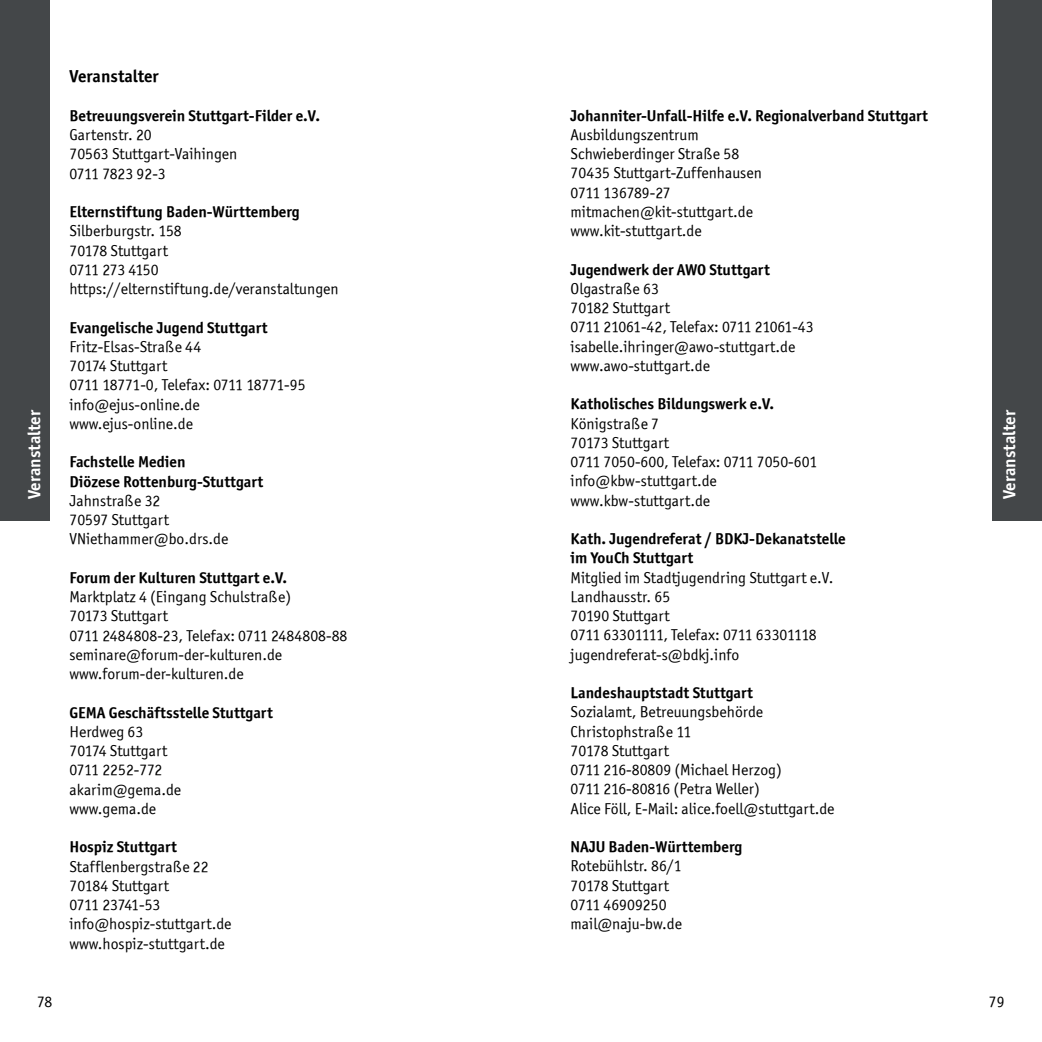
<style>
.page{position:relative;width:1042px;height:1042px;background:#fff}
.page>*{position:absolute;margin:0;border:0;box-sizing:border-box;transform-origin:0 0}
.t1{font:17.5px "Officina Sans ITCTT Bold";color:#fff}
.t2{font:17.5px "Officina Sans ITCTT Bold";color:#000}
.t3{font:15.75px/19.2px "Officina Sans ITCTT Book";color:#000}
.t4{font:15.75px/19.2px "Officina Sans ITCTT Bold";color:#000}
</style>
<div class="page">
<div style="left:0;top:0;width:50px;height:521px;background:#444749"></div>
<div style="left:992px;top:0;width:50px;height:521px;background:#444749"></div>
<p class="t2" style="left:69px;top:65px;width:91px">Veranstalter</p>
<p class="t4" style="left:69px;top:106px;width:252px">Betreuungsverein Stuttgart-Filder e.V.</p>
<p class="t3" style="left:69px;top:125px;width:169px">Gartenstr. 20<br>70563 Stuttgart-Vaihingen<br>0711 7823 92-3</p>
<p class="t4" style="left:69px;top:202px;width:232px">Elternstiftung Baden-Württemberg</p>
<p class="t3" style="left:69px;top:221px;width:271px">Silberburgstr. 158<br>70178 Stuttgart<br>0711 273 4150 https://elternstiftung.de/veranstaltungen</p>
<p class="t4" style="left:69px;top:317px;width:200px">Evangelische Jugend Stuttgart</p>
<p class="t3" style="left:69px;top:337px;width:238px">Fritz-Elsas-Straße 44<br>70174 Stuttgart<br>0711 18771-0, Telefax: 0711 18771-95 info@ejus-online.de www.ejus-online.de</p>
<p class="t4" style="left:69px;top:452px;width:195px">Fachstelle Medien<br>Diözese Rottenburg-Stuttgart</p>
<p class="t3" style="left:69px;top:491px;width:160px">Jahnstraße 32<br>70597 Stuttgart<br>VNiethammer@bo.drs.de</p>
<p class="t4" style="left:69px;top:568px;width:219px">Forum der Kulturen Stuttgart e.V.</p>
<p class="t3" style="left:69px;top:587px;width:279px">Marktplatz 4 (Eingang Schulstraße)<br>70173 Stuttgart<br>0711 2484808-23, Telefax: 0711 2484808-88 seminare@forum-der-kulturen.de www.forum-der-kulturen.de</p>
<p class="t4" style="left:69px;top:702px;width:205px">GEMA Geschäftsstelle Stuttgart</p>
<p class="t3" style="left:69px;top:722px;width:113px">Herdweg 63<br>70174 Stuttgart<br>0711 2252-772 akarim@gema.de www.gema.de</p>
<p class="t4" style="left:69px;top:837px;width:109px">Hospiz Stuttgart</p>
<p class="t3" style="left:69px;top:856px;width:164px">Stafflenbergstraße 22<br>70184 Stuttgart<br>0711 23741-53 info@hospiz-stuttgart.de www.hospiz-stuttgart.de</p>
<p class="t4" style="left:570px;top:105px;width:359px">Johanniter-Unfall-Hilfe e.V. Regionalverband Stuttgart</p>
<p class="t3" style="left:570px;top:125px;width:193px">Ausbildungszentrum<br>Schwieberdinger Straße 58<br>70435 Stuttgart-Zuffenhausen<br>0711 136789-27 mitmachen@kit-stuttgart.de www.kit-stuttgart.de</p>
<p class="t4" style="left:570px;top:259px;width:201px">Jugendwerk der AWO Stuttgart</p>
<p class="t3" style="left:570px;top:279px;width:245px">Olgastraße 63<br>70182 Stuttgart<br>0711 21061-42, Telefax: 0711 21061-43 isabelle.ihringer@awo-stuttgart.de www.awo-stuttgart.de</p>
<p class="t4" style="left:570px;top:394px;width:205px">Katholisches Bildungswerk e.V.</p>
<p class="t3" style="left:570px;top:414px;width:248px">Königstraße 7<br>70173 Stuttgart<br>0711 7050-600, Telefax: 0711 7050-601 info@kbw-stuttgart.de www.kbw-stuttgart.de</p>
<p class="t4" style="left:570px;top:529px;width:277px">Kath. Jugendreferat / BDKJ-Dekanatstelle im YouCh Stuttgart</p>
<p class="t3" style="left:570px;top:567px;width:264px">Mitglied im Stadtjugendring Stuttgart e.V.<br>Landhausstr. 65<br>70190 Stuttgart<br>0711 63301111, Telefax: 0711 63301118 jugendreferat-s@bdkj.info</p>
<p class="t4" style="left:570px;top:683px;width:184px">Landeshauptstadt Stuttgart</p>
<p class="t3" style="left:570px;top:702px;width:265px">Sozialamt, Betreuungsbehörde<br>Christophstraße 11<br>70178 Stuttgart<br>0711 216-80809 (Michael Herzog)<br>0711 216-80816 (Petra Weller)<br>Alice Föll, E-Mail: alice.foell@stuttgart.de</p>
<p class="t4" style="left:570px;top:837px;width:173px">NAJU Baden-Württemberg</p>
<p class="t3" style="left:570px;top:856px;width:113px">Rotebühlstr. 86/1<br>70178 Stuttgart<br>0711 46909250 mail@naju-bw.de</p>
<p class="t1" style="left:23px;top:499px;width:91px;rotate:-90deg">Veranstalter</p>
<p class="t1" style="left:998px;top:499px;width:91px;rotate:-90deg">Veranstalter</p>
<p class="t3" style="left:37px;top:992px;width:17px">78</p>
<p class="t3" style="left:989px;top:992px;width:17px">79</p>
</div>
